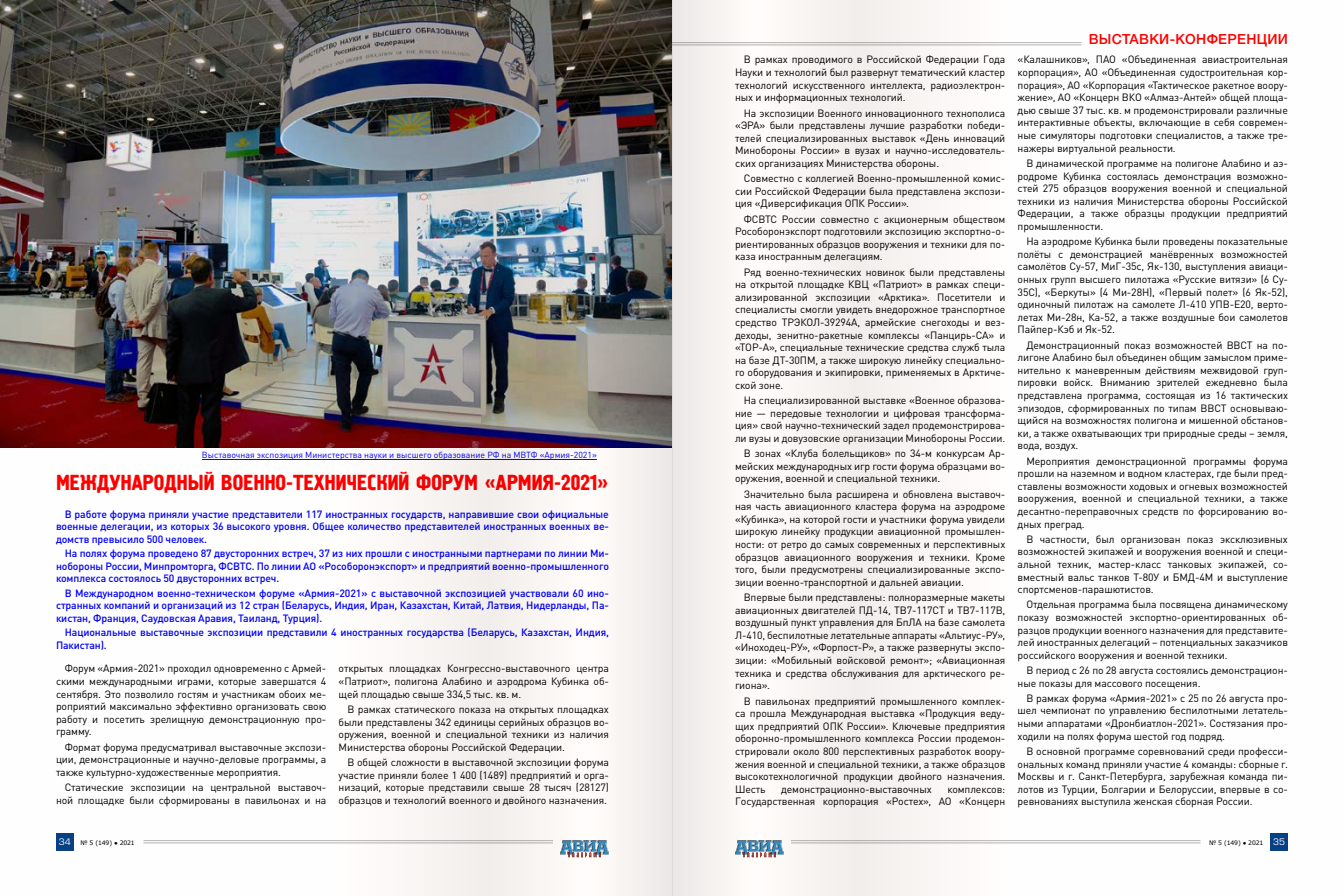
<style>
.page{position:relative;width:1344px;height:896px;background:#fff}
.page>*{position:absolute;margin:0;border:0;box-sizing:border-box;transform-origin:0 0}
.t1{font:21.88px "Pollock 1 C";color:#f00}
.t2{font:500 14px "Helvetica Neue Cyr";letter-spacing:.025em;color:#f00}
.t3{font:10.5px/12.6px "DIN Pro";letter-spacing:-.01em;color:#000;text-align:justify}
.t4{font:500 10.5px/12.6px "DIN Pro";letter-spacing:-.01em;color:#00f;text-align:justify}
.t5{font:8.75px "DIN Pro";color:#00f}
.t6{font:6.12px "Verdana";letter-spacing:-.02em;color:#000}
.s1{font-family:"Europe C";font-size:8.75px;color:#fffefd}
</style>
<div class="page">
<img style="left:0;top:0;width:672px;height:896px">
<div style="left:672px;top:0;width:672px;height:896px;background:linear-gradient(to right,#f4f1ee,#fff)"></div>
<p class="t5" style="left:202px;top:448px;width:396px">Выставочная экспозиция Министерства науки и высшего образование РФ на МВТФ «Армия-2021»</p>
<h1 class="t1" style="left:56px;top:470px;width:554px">МЕЖДУНАРОДНЫЙ ВОЕННО-ТЕХНИЧЕСКИЙ ФОРУМ «АРМИЯ-2021»</h1>
<p class="t4" style="left:56px;top:506px;width:555px;text-indent:9px">В работе форума приняли участие представители 117 иностранных государств, направившие свои официальные военные делегации, из которых 36 высокого уровня. Общее количество представителей иностранных военных ве&shy;домств превысило 500 человек.</p>
<p class="t4" style="left:56px;top:546px;width:555px;text-indent:9px">На полях форума проведено 87 двусторонних встреч, 37 из них прошли с иностранными партнерами по линии Ми&shy;нобороны России, Минпромторга, ФСВТС. По линии АО «Рособоронэкспорт» и предприятий военно-промышленного комплекса состоялось 50 двусторонних встреч.</p>
<p class="t4" style="left:56px;top:585px;width:555px;text-indent:9px">В Международном военно-техническом форуме «Армия-2021» с выставочной экспозицией участвовали 60 ино&shy;странных компаний и организаций из 12 стран (Беларусь, Индия, Иран, Казахстан, Китай, Латвия, Нидерланды, Па&shy;кистан, Франция, Саудовская Аравия, Таиланд, Турция).</p>
<p class="t4" style="left:56px;top:625px;width:555px;text-indent:9px">Национальные выставочные экспозиции представили 4 иностранных государства (Беларусь, Казахстан, Индия,<br>Пакистан).</p>
<p class="t3" style="left:56px;top:661px;width:272px;text-indent:9px">Форум «Армия-2021» проходил одновременно с Армей&shy;скими международными играми, которые завершатся 4 сентября. Это позволило гостям и участникам обоих ме&shy;роприятий максимально эффективно организовать свою работу и посетить зрелищную демонстрационную про&shy;грамму.</p>
<p class="t3" style="left:56px;top:740px;width:272px;text-indent:9px">Формат форума предусматривал выставочные экспози&shy;ции, демонстрационные и научно-деловые программы, а также культурно-художественные мероприятия.</p>
<p class="t3" style="left:56px;top:780px;width:272px;text-align:right">Статические экспозиции на центральной выставоч&shy;ной площадке были сформированы в павильонах и на</p>
<p class="t3" style="left:339px;top:661px;width:272px">открытых площадках Конгрессно-выставочного центра «Патриот», полигона Алабино и аэродрома Кубинка об&shy;щей площадью свыше 334,5 тыс. кв. м.</p>
<p class="t3" style="left:339px;top:702px;width:272px;text-indent:9px">В рамках статического показа на открытых площадках были представлены 342 единицы серийных образцов во&shy;оружения, военной и специальной техники из наличия Министерства обороны Российской Федерации.</p>
<p class="t3" style="left:339px;top:755px;width:272px;text-indent:9px">В общей сложности в выставочной экспозиции форума участие приняли более 1 400 (1489) предприятий и орга&shy;низаций, которые представили свыше 28 тысяч (28127) образцов и технологий военного и двойного назначения.</p>
<p class="t3" style="left:735px;top:52px;width:272px;text-indent:9px">В рамках проводимого в Российской Федерации Года Науки и технологий был развернут тематический кластер технологий искусственного интеллекта, радиоэлектрон&shy;ных и информационных технологий.</p>
<p class="t3" style="left:735px;top:105px;width:272px;text-indent:9px">На экспозиции Военного инновационного технополиса «ЭРА» были представлены лучшие разработки победи&shy;телей специализированных выставок «День инноваций Минобороны России» в вузах и научно-исследователь&shy;ских организациях Министерства обороны.</p>
<p class="t3" style="left:735px;top:171px;width:272px;text-indent:9px">Совместно с коллегией Военно-промышленной комис&shy;сии Российской Федерации была представлена экспози&shy;ция «Диверсификация ОПК России».</p>
<p class="t3" style="left:735px;top:211px;width:272px;text-indent:9px">ФСВТС России совместно с акционерным обществом Рособоронэкспорт подготовили экспозицию экспортно-о&shy;риентированных образцов вооружения и техники для по&shy;каза иностранным делегациям.</p>
<p class="t3" style="left:735px;top:264px;width:272px;text-indent:9px">Ряд военно-технических новинок были представлены на открытой площадке КВЦ «Патриот» в рамках специ&shy;ализированной экспозиции «Арктика». Посетители и специалисты смогли увидеть внедорожное транспортное средство ТРЭКОЛ-39294А, армейские снегоходы и вез&shy;деходы, зенитно-ракетные комплексы «Панцирь-СА» и «ТОР-А», специальные технические средства служб тыла на базе ДТ-30ПМ, а также широкую линейку специально&shy;го оборудования и экипировки, применяемых в Арктиче&shy;ской зоне.</p>
<p class="t3" style="left:735px;top:393px;width:272px;text-indent:9px">На специализированной выставке «Военное образова&shy;ние — передовые технологии и цифровая трансформа&shy;ция» свой научно-технический задел продемонстрирова&shy;ли вузы и довузовские организации Минобороны России.</p>
<p class="t3" style="left:735px;top:446px;width:272px;text-indent:9px">В зонах «Клуба болельщиков» по 34-м конкурсам Ар&shy;мейских международных игр гости форума образцами во&shy;оружения, военной и специальной техники.</p>
<p class="t3" style="left:735px;top:487px;width:272px;text-indent:9px">Значительно была расширена и обновлена выставоч&shy;ная часть авиационного кластера форума на аэродроме «Кубинка», на которой гости и участники форума увидели широкую линейку продукции авиационной промышлен&shy;ности: от ретро до самых современных и перспективных образцов авиационного вооружения и техники. Кроме того, были предусмотрены специализированные экспо&shy;зиции военно-транспортной и дальней авиации.</p>
<p class="t3" style="left:735px;top:590px;width:272px;text-indent:9px">Впервые были представлены: полноразмерные макеты авиационных двигателей ПД-14, ТВ7-117СТ и ТВ7-117В, воздушный пункт управления для БпЛА на базе самолета Л-410, беспилотные летательные аппараты «Альтиус-РУ», «Иноходец-РУ», «Форпост-Р», а также развернуты экспо&shy;зиции: «Мобильный войсковой ремонт»; «Авиационная техника и средства обслуживания для арктического ре&shy;гиона».</p>
<p class="t3" style="left:735px;top:693px;width:272px;text-indent:9px">В павильонах предприятий промышленного комплек&shy;са прошла Международная выставка «Продукция веду&shy;щих предприятий ОПК России». Ключевые предприятия оборонно-промышленного комплекса России продемон&shy;стрировали около 800 перспективных разработок воору&shy;жения военной и специальной техники, а также образцов высокотехнологичной продукции двойного назначения.<br>Шесть</p>
<p class="t3" style="left:735px;top:782px;width:272px;text-align:right">комплексов:<br>Государственная корпорация «Ростех», АО «Концерн</p>
<p class="t3" style="left:781px;top:782px;width:152px">демонстрационно-выставочных</p>
<h2 class="t2" style="left:1089px;top:32px;width:201px">ВЫСТАВКИ-КОНФЕРЕНЦИИ</h2>
<p class="t3" style="left:1018px;top:52px;width:272px">«Калашников», ПАО «Объединенная авиастроительная корпорация», АО «Объединенная судостроительная кор&shy;порация», АО «Корпорация «Тактическое ракетное воору&shy;жение», АО «Концерн ВКО «Алмаз-Антей» общей площа&shy;дью свыше 37 тыс. кв. м продемонстрировали различные интерактивные объекты, включающие в себя современ&shy;ные симуляторы подготовки специалистов, а также тре&shy;нажеры виртуальной реальности.</p>
<p class="t3" style="left:1018px;top:156px;width:272px;text-indent:9px">В динамической программе на полигоне Алабино и аэ&shy;родроме Кубинка состоялась демонстрация возможно&shy;стей 275 образцов вооружения военной и специальной техники из наличия Министерства обороны Российской Федерации, а также образцы продукции предприятий промышленности.</p>
<p class="t3" style="left:1018px;top:234px;width:272px;text-indent:9px">На аэродроме Кубинка были проведены показательные полёты с демонстрацией манёвренных возможностей самолётов Су-57, МиГ-35с, Як-130, выступления авиаци&shy;онных групп высшего пилотажа «Русские витязи» (6 Су-35С), «Беркуты» (4 Ми-28Н), «Первый полет» (6 Як-52), одиночный пилотаж на самолете Л-410 УПВ-Е20, верто&shy;летах Ми-28н, Ка-52, а также воздушные бои самолетов Пайпер-Кэб и Як-52.</p>
<p class="t3" style="left:1018px;top:337px;width:272px;text-indent:9px">Демонстрационный показ возможностей ВВСТ на по&shy;лигоне Алабино был объединен общим замыслом приме&shy;нительно к маневренным действиям межвидовой груп&shy;пировки войск. Вниманию зрителей ежедневно была представлена программа, состоящая из 16 тактических эпизодов, сформированных по типам ВВСТ основываю&shy;щийся на возможностях полигона и мишенной обстанов&shy;ки, а также охватывающих три природные среды – земля, вода, воздух.</p>
<p class="t3" style="left:1018px;top:453px;width:272px;text-indent:9px">Мероприятия демонстрационной программы форума прошли на наземном и водном кластерах, где были пред&shy;ставлены возможности ходовых и огневых возможностей вооружения, военной и специальной техники, а также десантно-переправочных средств по форсированию во&shy;дных преград.</p>
<p class="t3" style="left:1018px;top:532px;width:272px;text-indent:9px">В частности, был организован показ эксклюзивных возможностей экипажей и вооружения военной и специ&shy;альной техник, мастер-класс танковых экипажей, со&shy;вместный вальс танков Т-80У и БМД-4М и выступление спортсменов-парашютистов.</p>
<p class="t3" style="left:1018px;top:597px;width:272px;text-indent:9px">Отдельная программа была посвящена динамическому показу возможностей экспортно-ориентированных об&shy;разцов продукции военного назначения для представите&shy;лей иностранных делегаций – потенциальных заказчиков российского вооружения и военной техники.</p>
<p class="t3" style="left:1018px;top:663px;width:272px;text-indent:9px">В период с 26 по 28 августа состоялись демонстрацион&shy;ные показы для массового посещения.</p>
<p class="t3" style="left:1018px;top:691px;width:272px;text-indent:9px">В рамках форума «Армия-2021» с 25 по 26 августа про&shy;шел чемпионат по управлению беспилотными летатель&shy;ными аппаратами «Дронбиатлон-2021». Состязания про&shy;ходили на полях форума шестой год подряд.</p>
<p class="t3" style="left:1018px;top:744px;width:272px;text-indent:9px">В основной программе соревнований среди професси&shy;ональных команд приняли участие 4 команды: сборные г.<br>Москвы и г. Санкт-Петербурга, зарубежная команда пи&shy;лотов из Турции, Болгарии и Белоруссии, впервые в со&shy;ревнованиях выступила женская сборная России.</p>
<p class="t6" style="left:59px;top:838px;width:78px"><span class="s1">34</span> № 5 (149) ● 2021</p>
<p class="t6" style="left:1209px;top:838px;width:78px">№ 5 (149) ● 2021 <span class="s1">35</span></p>
</div>
